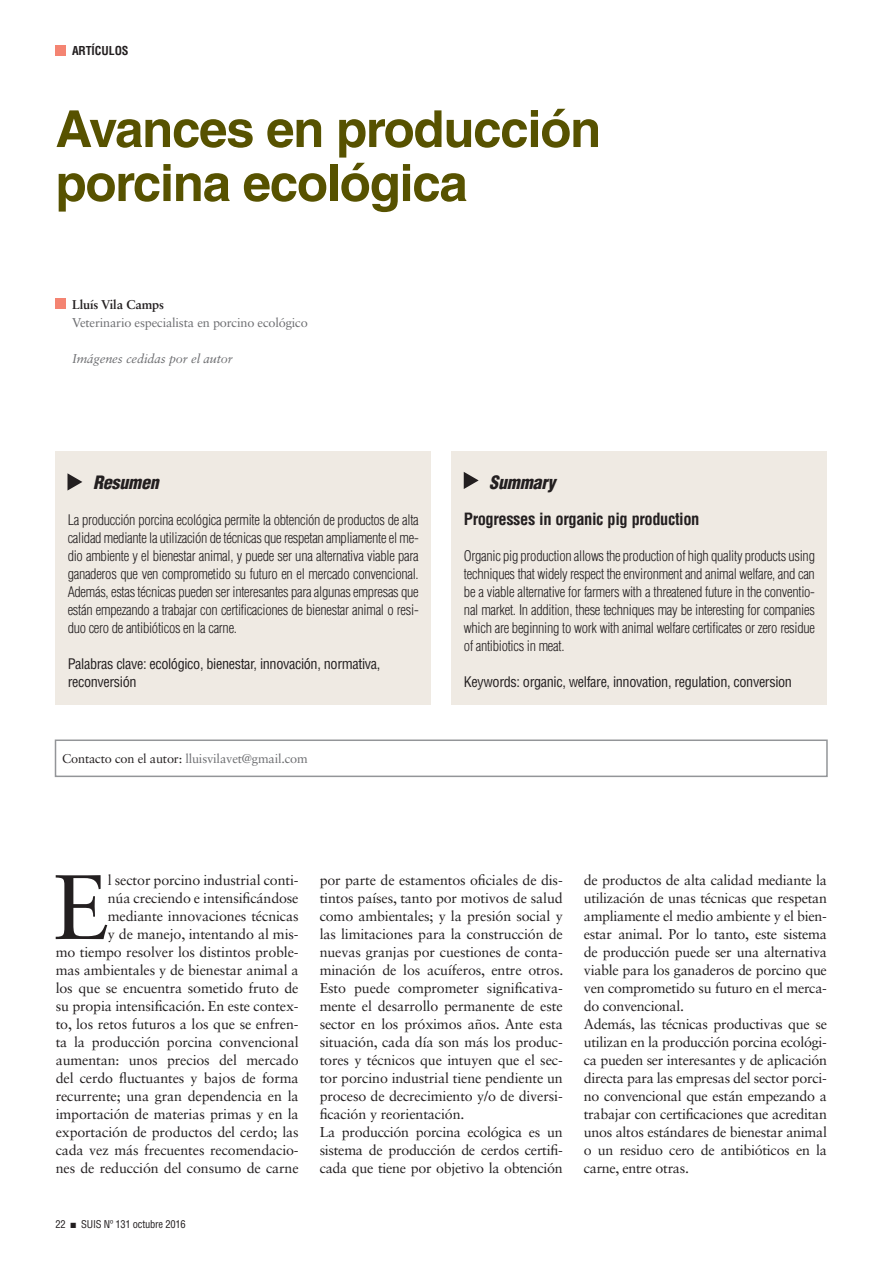
<style>
.page{position:relative;width:893px;height:1263px;background:#fff}
.page>*{position:absolute;margin:0;border:0;box-sizing:border-box;transform-origin:0 0}
.SU_Texto_capitular{font:91.65px "Sabon LT Std";color:#231f20}
.SU_Titular{font:700 51px/54px "Helvetica LT Std";letter-spacing:-.025em;color:#575200}
.t1{font:italic 900 condensed 18px "Helvetica LT Std";letter-spacing:-.01em;color:#231f20}
.SU_Resumen_titular{font:700 condensed 16.5px "Helvetica LT Std";letter-spacing:-.025em;color:#231f20}
.SU_Texto_capitular-2{font:14.25px/18px "Sabon LT Std";letter-spacing:-.01em;color:#231f20;text-align:right}
.SU_Resumen_texto{font:300 condensed 14.25px/18px "Helvetica LT Std";letter-spacing:-.02em;color:#231f20;text-align:justify}
.SU_Texto{font:14.25px/18px "Sabon LT Std";letter-spacing:-.02em;color:#231f20;text-align:justify}
.SU_Resumen_palabras{font:condensed 14.25px/18px "Helvetica LT Std";letter-spacing:-.025em;color:#231f20}
.SU_Autor_datos{font:12.75px "Sabon LT Std";letter-spacing:-.015em;color:#6c6d70}
.SU_Contacto_autor_2{font:12.75px "Sabon LT Std";letter-spacing:-.015em;color:#6c6d70}
.SU_Autor{font:italic 12.75px "Sabon LT Std";letter-spacing:-.01em;color:#6c6d70}
.SU_Autor-2{font:700 12.75px "Sabon LT Std";letter-spacing:-.01em;color:#231f20}
.t2{font:700 condensed 12px "Helvetica LT Std";letter-spacing:-.005em;color:#231f20}
.t3{font:condensed 10.5px "Helvetica LT Std";letter-spacing:-.02em;color:#231f20}
.s1{color:#231f20}
</style>
<div class="page">
<div style="left:452px;top:452px;width:375px;height:253px;background:#efeae3"></div>
<svg style="left:464px;top:472px;width:15px;height:17px"></svg>
<div style="left:56px;top:452px;width:374px;height:253px;background:#efeae3"></div>
<svg style="left:68px;top:473px;width:14px;height:18px"></svg>
<div style="left:56px;top:298px;width:10px;height:11px;background:#f48472"></div>
<div style="left:55px;top:739px;width:773px;height:38px;border:2px solid #939598"></div>
<div style="left:56px;top:45px;width:10px;height:11px;background:#f48472"></div>
<p class="t2" style="left:72px;top:43px;width:58px">ARTÍCULOS</p>
<p class="SU_Titular" style="left:56px;top:101px;width:547px">Avances en producción porcina ecológica</p>
<p class="SU_Autor-2" style="left:72px;top:297px;width:94px">Lluís Vila Camps</p>
<p class="SU_Autor_datos" style="left:72px;top:315px;width:237px">Veterinario especialista en porcino ecológico</p>
<p class="SU_Autor" style="left:72px;top:351px;width:162px">Imágenes cedidas por el autor</p>
<p class="t1" style="left:93px;top:471px;width:67px">Resumen</p>
<p class="t1" style="left:489px;top:471px;width:68px">Summary</p>
<p class="SU_Resumen_texto" style="left:68px;top:511px;width:353px">La producción porcina ecológica permite la obtención de productos de alta calidad mediante la utilización de técnicas que respetan ampliamente el me&shy;dio ambiente y el bienestar animal, y puede ser una alternativa viable para ganaderos que ven comprometido su futuro en el mercado convencional.<br>Además, estas técnicas pueden ser interesantes para algunas empresas que están empezando a trabajar con certificaciones de bienestar animal o resi&shy;duo cero de antibióticos en la carne.</p>
<p class="SU_Resumen_palabras" style="left:68px;top:655px;width:314px">Palabras clave: ecológico, bienestar, innovación, normativa, reconversión</p>
<p class="SU_Contacto_autor_2" style="left:62px;top:751px;width:247px"><span class="s1">Contacto con el autor:</span> lluisvilavet@gmail.com</p>
<p class="SU_Resumen_titular" style="left:464px;top:509px;width:237px">Progresses in organic pig production</p>
<p class="SU_Resumen_texto" style="left:464px;top:547px;width:353px">Organic pig production allows the production of high quality products using techniques that widely respect the environment and animal welfare, and can be a viable alternative for farmers with a threatened future in the conventio&shy;nal market. In addition, these techniques may be interesting for companies which are beginning to work with animal welfare certificates or zero residue of antibiotics in meat.</p>
<p class="SU_Resumen_palabras" style="left:464px;top:673px;width:330px">Keywords: organic, welfare, innovation, regulation, conversion</p>
<p class="SU_Texto_capitular-2" style="left:56px;top:871px;width:244px">l sector porcino industrial conti-<br>núa creciendo e intensificándose mediante innovaciones técnicas<br>y de manejo, intentando al mis-<br>mo tiempo resolver los distintos proble&shy;mas ambientales y de bienestar animal a los que se encuentra sometido fruto de su propia intensificación. En este contex&shy;to, los retos futuros a los que se enfren&shy;ta la producción porcina convencional aumentan: unos precios del mercado del cerdo fluctuantes y bajos de forma recurrente; una gran dependencia en la importación de materias primas y en la exportación de productos del cerdo; las cada vez más frecuentes recomendacio&shy;nes de reducción del consumo de carne</p>
<p class="SU_Texto_capitular-2" style="left:320px;top:871px;width:245px;text-align:justify">por parte de estamentos oficiales de dis&shy;tintos países, tanto por motivos de salud como ambientales; y la presión social y las limitaciones para la construcción de nuevas granjas por cuestiones de conta&shy;minación de los acuíferos, entre otros.<br>Esto puede comprometer significativa&shy;mente el desarrollo permanente de este sector en los próximos años. Ante esta situación, cada día son más los produc&shy;tores y técnicos que intuyen que el sec&shy;tor porcino industrial tiene pendiente un proceso de decrecimiento y/o de diversi&shy;ficación y reorientación.</p>
<p class="SU_Texto_capitular" style="left:53px;top:852px;width:57px">E</p>
<p class="SU_Texto" style="left:320px;top:1123px;width:245px">La producción porcina ecológica es un sistema de producción de cerdos certifi&shy;cada que tiene por objetivo la obtención</p>
<p class="t3" style="left:56px;top:1218px;width:132px">22 ■ SUIS Nº 131 octubre 2016</p>
<p class="SU_Texto" style="left:584px;top:871px;width:245px">de productos de alta calidad mediante la utilización de unas técnicas que respetan ampliamente el medio ambiente y el bien&shy;estar animal. Por lo tanto, este sistema de producción puede ser una alternativa viable para los ganaderos de porcino que ven comprometido su futuro en el merca&shy;do convencional.</p>
<p class="SU_Texto" style="left:584px;top:1015px;width:245px">Además, las técnicas productivas que se utilizan en la producción porcina ecológi&shy;ca pueden ser interesantes y de aplicación directa para las empresas del sector porci&shy;no convencional que están empezando a trabajar con certificaciones que acreditan unos altos estándares de bienestar animal o un residuo cero de antibióticos en la carne, entre otras.</p>
</div>
